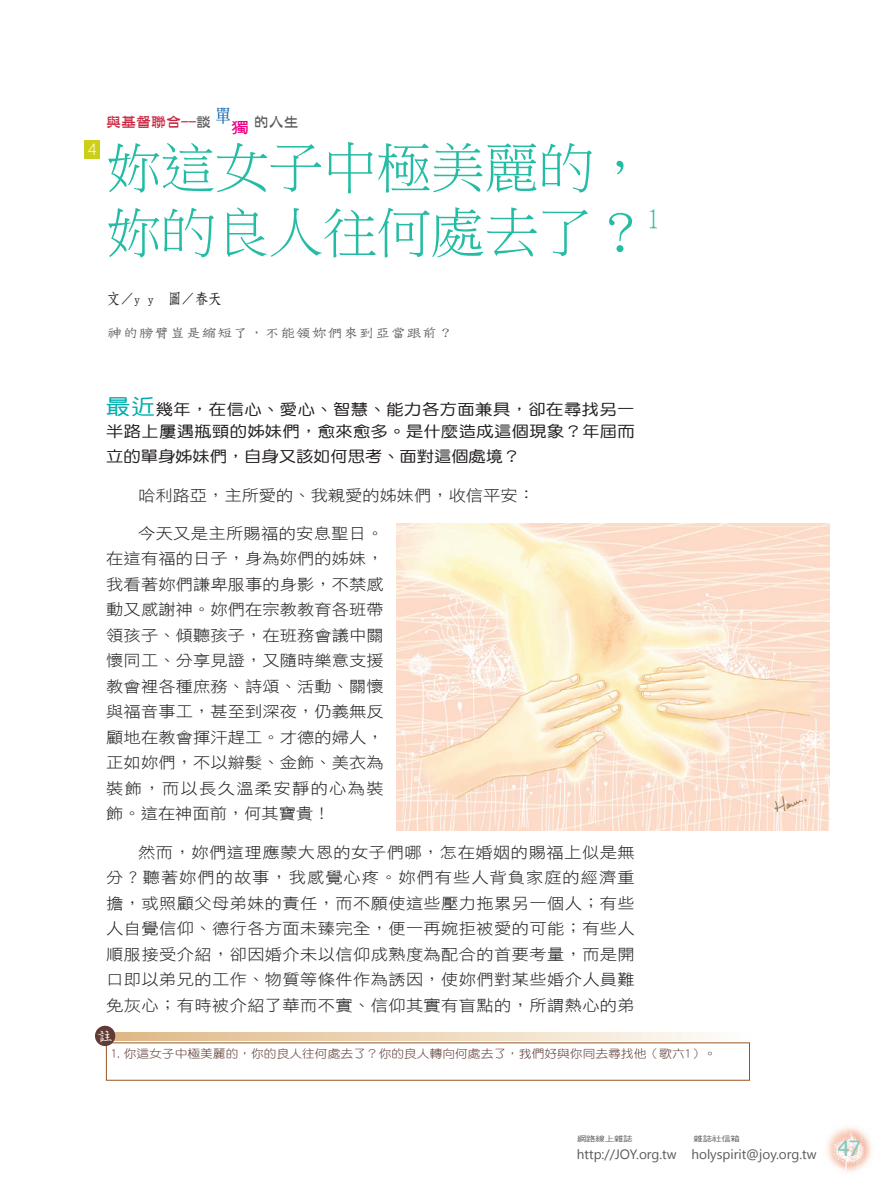
<style>
.page{position:relative;width:893px;height:1191px;background:#fff}
.page>*{position:absolute;margin:0;border:0;box-sizing:border-box;transform-origin:0 0}
.題目{font:54px/64.8px "DF Biao Song W4 WIN BF";color:#24bca4}
.t1{font:21px "Tahoma";color:#7bcbbf}
.註{font:16.5px "DFWZ Ming W4 WIN BF";color:#fff}
.t2{font:15.6px/25.5px "DF Hei W3 WIN BF";letter-spacing:.02em;color:#231f20;text-align:justify;scale:1.11 1}
.Normal-首段{font:15.6px/22.2px "DF Yuan W5 WIN BF";letter-spacing:.02em;color:#231f20;scale:1.11 1}
.Normal-首段-2{font:15.6px "DF Yuan W5 WIN BF";color:#231f20;scale:1.11 1}
.t3{font:15.6px "DF Hei W3 WIN BF";color:#231f20;scale:1.11 1}
.Normal沒空{font:15.6px "DF Hei W3 WIN BF";color:#fff;scale:1.11 1}
.作者{font:15px "DF Fang Song W6 WIN BF";color:#231f20;scale:.9 1}
.眉批{font:14.1px "DF Tie Xian W3 WIN BF";color:#57585a;scale:1.11 1}
.t4{font:13.5px "Segoe UI";color:#57585a}
.Normal沒空-2{font:13.5px "DF Ya Yi W6 WIN BF";color:#c8233f;scale:1.11 1}
.註-2{font:11.55px "DF Yuan W3 WIN BF";color:#613b35;scale:1.11 1}
.t5{font:7.5px "DF Hei W5 WIN BF";letter-spacing:-.015em;color:#57585a;scale:1.25 1}
.s1{color:#57585a}
.s2{font-family:"DF Hei W7 WIN BF";font-size:15px;color:#ed0284}
.s3{font-size:21.6px;color:#00afad}
</style>
<div class="page">
<svg style="left:114px;top:1032px;width:596px;height:9px;background:#edd7bb"></svg>
<div style="left:95px;top:1025px;width:20px;height:21px;background:#613b35;border-radius:50%"></div>
<img style="left:827px;top:1127px;width:45px;height:45px">
<div style="left:84px;top:140px;width:16px;height:18px;background:#cccf17"></div>
<img style="left:396px;top:524px;width:434px;height:306px">
<p class="Normal沒空-2" style="left:106px;top:115px;width:175px">與基督聯合--<span class="s1">談</span><sup>單</sup><span class="s2">獨</span><span class="s1">的人生</span></p>
<p class="Normal沒空" style="left:88px;top:142px;width:9px">4</p>
<p class="題目" style="left:107px;top:135px;width:555px">妳這女子中極美麗的，妳的良人往何處去了？<sup>1</sup></p>
<p class="作者" style="left:107px;top:291px;width:129px">文／y y 圖／春天</p>
<p class="眉批" style="left:107px;top:326px;width:314px">神的膀臂豈是縮短了，不能領妳們來到亞當跟前？</p>
<p class="Normal-首段" style="left:106px;top:398px;width:478px"><span class="s3">最近</span>幾年，在信心、愛心、智慧、能力各方面兼具，卻在尋找另一半路上屢遇瓶頸的姊妹們，愈來愈多。是什麼造成這個現象？年屆而</p>
<p class="Normal-首段-2" style="left:106px;top:449px;width:374px">立的單身姊妹們，自身又該如何思考、面對這個處境？</p>
<p class="t3" style="left:138px;top:487px;width:359px">哈利路亞，主所愛的、我親愛的姊妹們，收信平安：</p>
<p class="t2" style="left:106px;top:520px;width:251px;text-indent:32px">今天又是主所賜福的安息聖日。在這有福的日子，身為妳們的姊妹，我看著妳們謙卑服事的身影，不禁感動又感謝神。妳們在宗教教育各班帶領孩子、傾聽孩子，在班務會議中關懷同工、分享見證，又隨時樂意支援教會裡各種庶務、詩頌、活動、關懷與福音事工，甚至到深夜，仍義無反顧地在教會揮汗趕工。才德的婦人，正如妳們，不以辮髮、金飾、美衣為裝飾，而以長久溫柔安靜的心為裝飾。這在神面前，何其寶貴！</p>
<p class="t2" style="left:106px;top:839px;width:478px;text-indent:32px">然而，妳們這理應蒙大恩的女子們哪，怎在婚姻的賜福上似是無分？聽著妳們的故事，我感覺心疼。妳們有些人背負家庭的經濟重擔，或照顧父母弟妹的責任，而不願使這些壓力拖累另一個人；有些人自覺信仰、德行各方面未臻完全，便一再婉拒被愛的可能；有些人順服接受介紹，卻因婚介未以信仰成熟度為配合的首要考量，而是開口即以弟兄的工作、物質等條件作為誘因，使妳們對某些婚介人員難免灰心；有時被介紹了華而不實、信仰其實有盲點的，所謂熱心的弟</p>
<p class="註" style="left:97px;top:1027px;width:18px">註</p>
<p class="註-2" style="left:111px;top:1048px;width:547px">1.你這女子中極美麗的，你的良人往何處去了？你的良人轉向何處去了，我們好與你同去尋找他（歌六1）。</p>
<p class="t5" style="left:577px;top:1135px;width:46px">網路線上雜誌</p>
<p class="t5" style="left:694px;top:1135px;width:39px">雜誌社信箱</p>
<p class="t4" style="left:577px;top:1144px;width:241px">http://JOY.org.tw holyspirit@joy.org.tw</p>
<h2 class="t1" style="left:838px;top:1134px;width:24px">47</h2>
</div>
